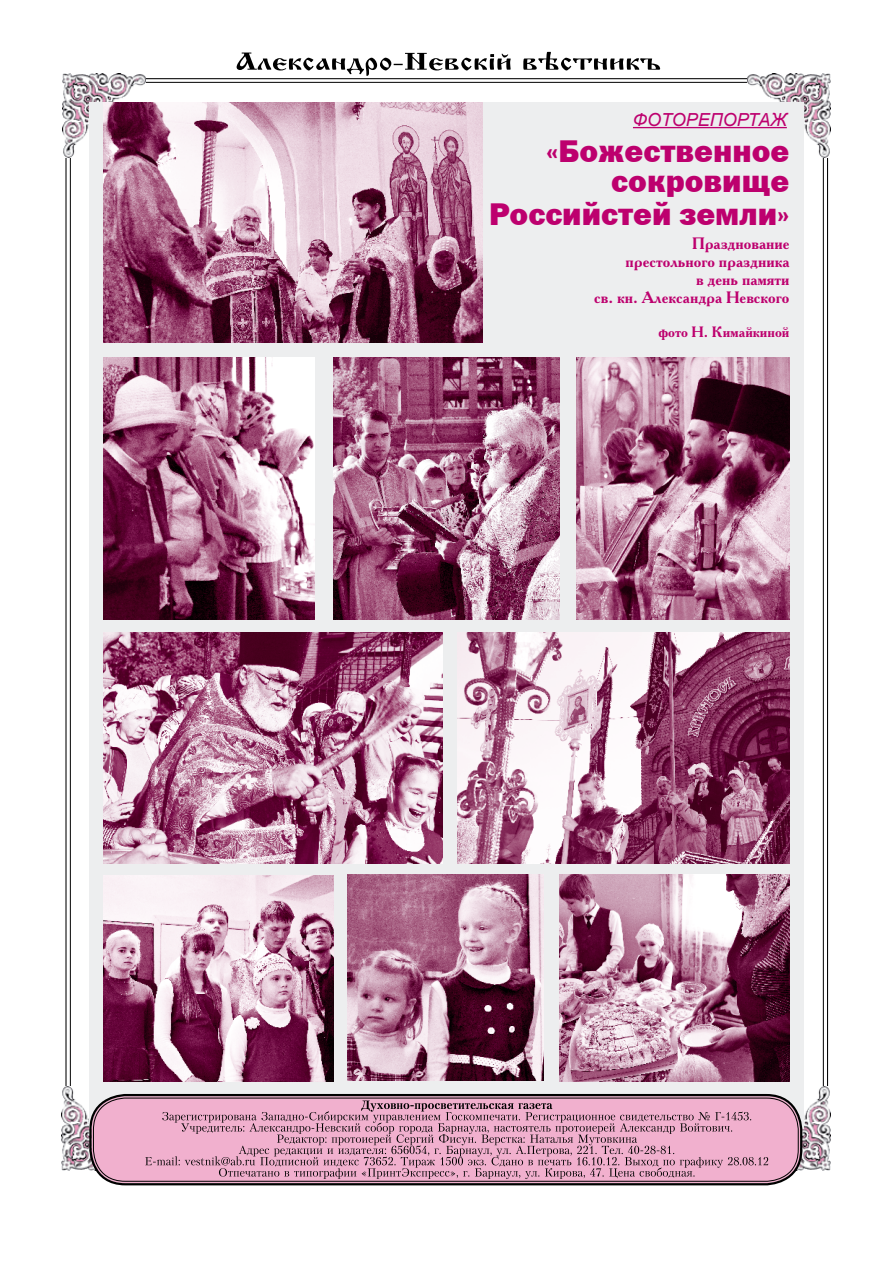
<style>
.page{position:relative;width:893px;height:1263px;background:#fff}
.page>*{position:absolute;margin:0;border:0;box-sizing:border-box;transform-origin:0 0}
.t1{font:31.5px/30px "Franklin Gothic Heavy C";color:#bd006e;text-align:right}
.t2{font:italic 18px "Arial";color:#bd006e}
.t3{font:700 16.5px/18px "Academy C";color:#bd006e;text-align:right}
.t4{font:700 15px "Academy C";color:#bd006e}
</style>
<div class="page">
<hr style="left:130px;top:78px;width:632px;height:1px;background:#000">
<hr style="left:132px;top:82px;width:629px;height:1px;background:#000">
<hr style="left:65px;top:157px;width:2px;height:952px;background:#000">
<hr style="left:823px;top:155px;width:1px;height:952px;background:#000">
<hr style="left:70px;top:157px;width:1px;height:931px;background:#000">
<hr style="left:827px;top:155px;width:1px;height:933px;background:#000">
<img style="left:62px;top:73px;width:83px;height:85px">
<img style="left:793px;top:1086px;width:38px;height:84px">
<img style="left:61px;top:1086px;width:38px;height:84px">
<img style="left:748px;top:73px;width:83px;height:84px">
<svg style="left:237px;top:52px;width:423px;height:24px"></svg>
<div style="left:89px;top:102px;width:715px;height:1026px;background:#edeeef"></div>
<div style="left:92px;top:1096px;width:708px;height:87px;background:#f1b0ce;border-radius:34px"></div>
<div style="left:89px;top:1094px;width:713px;height:91px;border:2px solid #000;border-radius:35px"></div>
<div style="left:93px;top:1098px;width:706px;height:84px;border:1px solid #000;border-radius:32px"></div>
<img style="left:103px;top:357px;width:211px;height:263px">
<img style="left:348px;top:874px;width:196px;height:207px">
<img style="left:577px;top:357px;width:212px;height:263px">
<img style="left:103px;top:102px;width:380px;height:241px">
<hr style="left:633px;top:127px;width:154px;height:1px;background:#bd006e">
<img style="left:457px;top:632px;width:332px;height:231px">
<img style="left:560px;top:874px;width:229px;height:207px">
<img style="left:103px;top:632px;width:340px;height:231px">
<img style="left:103px;top:875px;width:230px;height:206px">
<img style="left:333px;top:357px;width:227px;height:263px">
<svg style="left:145px;top:1100px;width:623px;height:79px"></svg>
<p class="t2" style="left:633px;top:108px;width:155px">фоторепортаж</p>
<h1 class="t1" style="left:546px;top:135px;width:245px">«Божественное сокровище</h1>
<h1 class="t1" style="left:489px;top:198px;width:302px">Российстей земли»</h1>
<p class="t3" style="left:594px;top:233px;width:197px">Празднование<br>престольного праздника<br>в день памяти<br>св. кн. Александра Невского</p>
<p class="t4" style="left:658px;top:322px;width:133px">фото Н. Кимайкиной</p>
</div>
